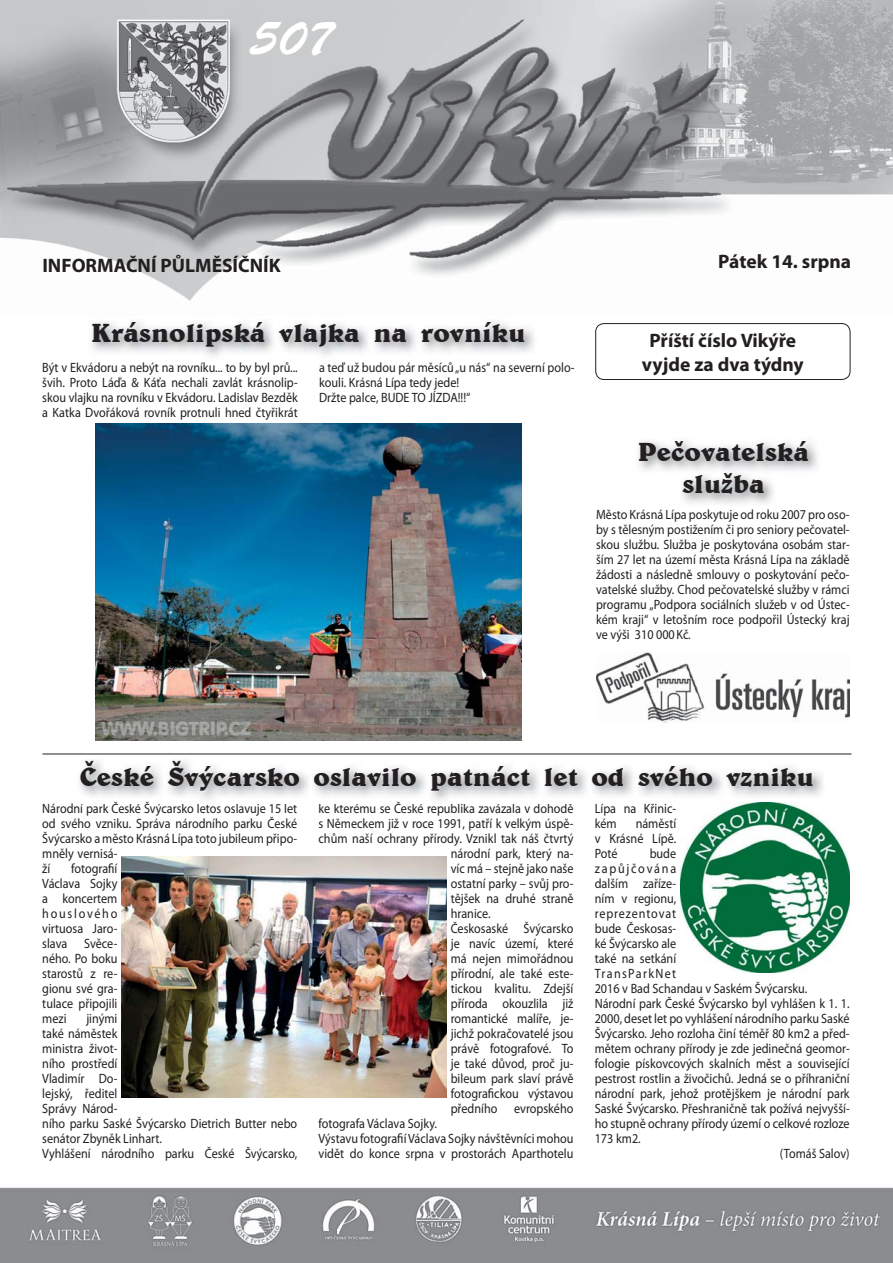
<style>
.page{position:relative;width:893px;height:1263px;background:#fff}
.page>*{position:absolute;margin:0;border:0;box-sizing:border-box;transform-origin:0 0}
.t1{font:49.5px "Brush Script Std";color:#fff}
.t2{font:27px/32.4px "Belwe Bd BTCE Bold";color:#231f20;text-align:center}
.t3{font:700 19.5px/23.4px "Myriad Pro";color:#231f20;text-align:center}
.t4{font:13.5px/15px "Myriad Pro";color:#231f20;text-align:justify;scale:.9 1}
.t5{font:13.5px "Myriad Pro";letter-spacing:.07em;color:#231f20;scale:.9 1}
.t6{font:13.5px "Myriad Pro";letter-spacing:.11em;color:#231f20;scale:.9 1}
.t7{font:13.5px "Myriad Pro";letter-spacing:.145em;color:#231f20;scale:.9 1}
</style>
<div class="page">
<img style="left:0;top:0;width:893px;height:301px">
<img style="left:0;top:1187px;width:893px;height:76px">
<div style="left:595px;top:323px;width:255px;height:57px;border:1px solid #231f20;border-radius:9px"></div>
<hr style="left:42px;top:754px;width:810px;height:1px;background:#231f20">
<img style="left:79px;top:760px;width:744px;height:43px">
<img style="left:79px;top:802px;width:218px;height:1px">
<img style="left:319px;top:802px;width:254px;height:1px">
<img style="left:596px;top:653px;width:254px;height:69px">
<img style="left:122px;top:856px;width:324px;height:241px">
<img style="left:96px;top:423px;width:425px;height:318px">
<img style="left:680px;top:803px;width:170px;height:169px">
<h1 class="t1" style="left:250px;top:23px;width:85px">507</h1>
<h3 class="t3" style="left:42px;top:256px;width:240px">INFORMAČNÍ PŮLMĚSÍČNÍK</h3>
<h2 class="t2" style="left:91px;top:316px;width:436px">Krásnolipská vlajka na rovníku</h2>
<p class="t4" style="left:42px;top:361px;width:285px">Být v Ekvádoru a nebýt na rovníku... to by byl prů... švih. Proto Láďa &amp; Káťa nechali zavlát krásnolip&shy;skou vlajku na rovníku v Ekvádoru. Ladislav Bezděk a Katka Dvořáková rovník protnuli hned čtyřikrát</p>
<p class="t4" style="left:319px;top:361px;width:285px;text-align:left">a teď už budou pár měsíců „u nás“ na severní polo&shy;kouli. Krásná Lípa tedy jede!<br>Držte palce, BUDE TO JÍZDA!!!“</p>
<h3 class="t3" style="left:718px;top:252px;width:134px">Pátek 14. srpna</h3>
<h3 class="t3" style="left:642px;top:331px;width:163px">Příští číslo Vikýře vyjde za dva týdny</h3>
<h2 class="t2" style="left:638px;top:435px;width:173px">Pečovatelská služba</h2>
<p class="t4" style="left:596px;top:508px;width:283px">Město Krásná Lípa poskytuje od roku 2007 pro oso&shy;by s tělesným postižením či pro seniory pečovatel&shy;skou službu. Služba je poskytována osobám star&shy;ším 27 let na území města Krásná Lípa na základě žádosti a následně smlouvy o poskytování pečo&shy;vatelské služby. Chod pečovatelské služby v rámci programu „Podpora sociálních služeb v od Ústec&shy;kém kraji“ v letošním roce podpořil Ústecký kraj ve výši 310 000 Kč.</p>
<h2 class="t2" style="left:80px;top:760px;width:736px">České Švýcarsko oslavilo patnáct let od svého vzniku</h2>
<p class="t4" style="left:111px;top:802px;width:9px">Č</p>
<p class="t4" style="left:144px;top:802px;width:8px">Š</p>
<p class="t4" style="left:394px;top:802px;width:9px">Č</p>
<p class="t4" style="left:319px;top:802px;width:285px">ke kterému se eské republika zavázala v dohodě</p>
<p class="t4" style="left:319px;top:817px;width:285px">s Německem již v roce 1991, patří k velkým úspě-</p>
<p class="t4" style="left:319px;top:832px;width:285px">chům naší ochrany přírody. Vznikl tak náš čtvrtý</p>
<p class="t4" style="left:451px;top:847px;width:138px">národní park, který na-</p>
<p class="t4" style="left:451px;top:862px;width:138px">víc má – stejně jako naše</p>
<p class="t4" style="left:451px;top:877px;width:138px">ostatní parky – svůj pro-</p>
<p class="t4" style="left:451px;top:892px;width:138px">tějšek na druhé straně</p>
<p class="t4" style="left:451px;top:907px;width:46px">hranice.</p>
<p class="t4" style="left:451px;top:922px;width:138px">Českosaské Švýcarsko</p>
<p class="t4" style="left:451px;top:937px;width:138px">je navíc území, které</p>
<p class="t4" style="left:451px;top:952px;width:138px">má nejen mimořádnou</p>
<p class="t4" style="left:451px;top:967px;width:138px">přírodní, ale také este-</p>
<p class="t4" style="left:451px;top:982px;width:138px">tickou kvalitu. Zdejší</p>
<p class="t4" style="left:451px;top:997px;width:138px">příroda okouzlila již</p>
<p class="t4" style="left:451px;top:1012px;width:138px">romantické malíře, je-</p>
<p class="t4" style="left:451px;top:1027px;width:138px">jichž pokračovatelé jsou</p>
<p class="t4" style="left:451px;top:1042px;width:138px">právě fotografové. To</p>
<p class="t4" style="left:451px;top:1057px;width:138px">je také důvod, proč ju-</p>
<p class="t4" style="left:451px;top:1072px;width:138px">bileum park slaví právě</p>
<p class="t4" style="left:451px;top:1087px;width:138px">fotografickou výstavou</p>
<p class="t4" style="left:451px;top:1102px;width:138px">předního evropského</p>
<p class="t4" style="left:319px;top:1117px;width:133px">fotografa Václava Sojky.</p>
<p class="t4" style="left:319px;top:1132px;width:285px">Výstavu fotografií Václava Sojky návštěvníci mohou</p>
<p class="t4" style="left:319px;top:1147px;width:285px">vidět do konce srpna v prostorách Aparthotelu</p>
<p class="t4" style="left:42px;top:802px;width:285px;text-align:left">Národní park eské výcarsko letos oslavuje 15 let od svého vzniku. Správa národního parku České<br>Švýcarsko a město Krásná Lípa toto jubileum připo&shy;mněly vernisá-<br>ží</p>
<p class="t4" style="left:42px;top:862px;width:85px;text-indent:29px">fotografií Václava Sojky a koncertem houslového virtuosa Jaro&shy;slava Svěce&shy;ného. Po boku starostů z re&shy;gionu své gra&shy;tulace připojili mezi</p>
<p class="t4" style="left:42px;top:1012px;width:285px;text-align:left;text-indent:44px">jinými<br>také náměstek<br>ministra život-<br>ního prostředí<br>Vladimír Do-<br>lejský, ředitel<br>Správy Národ-<br>ního parku Saské Švýcarsko Dietrich Butter nebo senátor Zbyněk Linhart.<br>Vyhlášení národního parku České Švýcarsko,</p>
<p class="t4" style="left:595px;top:802px;width:92px">Lípa na Křinic&shy;kém</p>
<p class="t4" style="left:595px;top:817px;width:92px;text-indent:41px">náměstí v Krásné Lípě.<br>Poté</p>
<p class="t4" style="left:650px;top:847px;width:31px">bude</p>
<p class="t7" style="left:595px;top:863px;width:92px">zapůjčována</p>
<p class="t4" style="left:595px;top:877px;width:92px">dalším zaříze-</p>
<p class="t4" style="left:595px;top:892px;width:92px">ním v regionu,</p>
<p class="t5" style="left:595px;top:908px;width:92px">reprezentovat</p>
<p class="t4" style="left:595px;top:922px;width:92px">bude Českosas-</p>
<p class="t4" style="left:595px;top:937px;width:92px">ké Švýcarsko ale</p>
<p class="t4" style="left:595px;top:952px;width:92px">také na setkání</p>
<p class="t6" style="left:595px;top:968px;width:92px">TransParkNet</p>
<p class="t4" style="left:595px;top:982px;width:238px">2016 v Bad Schandau v Saském Švýcarsku.</p>
<p class="t4" style="left:595px;top:997px;width:285px">Národní park České Švýcarsko byl vyhlášen k 1. 1.</p>
<p class="t4" style="left:595px;top:1012px;width:285px">2000, deset let po vyhlášení národního parku Saské</p>
<p class="t4" style="left:595px;top:1027px;width:285px">Švýcarsko. Jeho rozloha činí téměř 80 km2 a před-</p>
<p class="t4" style="left:595px;top:1042px;width:285px">mětem ochrany přírody je zde jedinečná geomor-</p>
<p class="t4" style="left:595px;top:1057px;width:285px">fologie pískovcových skalních měst a související</p>
<p class="t4" style="left:595px;top:1072px;width:285px">pestrost rostlin a živočichů. Jedná se o příhraniční</p>
<p class="t4" style="left:595px;top:1087px;width:285px">národní park, jehož protějškem je národní park</p>
<p class="t4" style="left:595px;top:1102px;width:285px">Saské Švýcarsko. Přeshraničně tak požívá nejvyšší-</p>
<p class="t4" style="left:595px;top:1117px;width:285px">ho stupně ochrany přírody území o celkové rozloze</p>
<p class="t4" style="left:595px;top:1132px;width:53px">173 km2.</p>
<p class="t4" style="left:780px;top:1147px;width:79px">(Tomáš Salov)</p>
</div>
